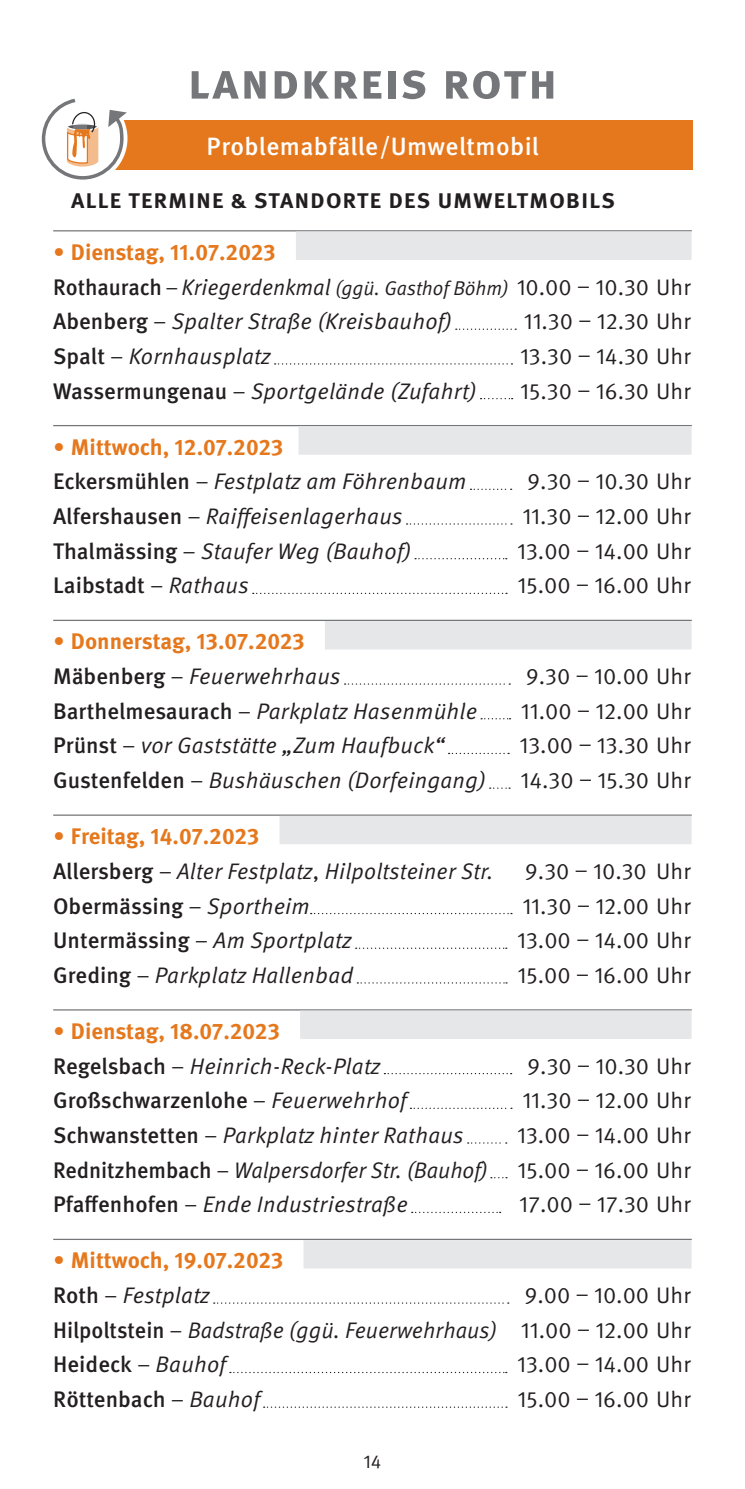
<style>
.page{position:relative;width:745px;height:1489px;background:#fff}
.page>*{position:absolute;margin:0;border:0;box-sizing:border-box;transform-origin:0 0}
.t1{font:700 50px "Meta OT";letter-spacing:.02em;color:#757679}
.Kategorie{font:500 25px "Meta OT";letter-spacing:.015em;color:#fff}
.t2{font:italic 22.5px "Meta OT";letter-spacing:.01em;color:#231f20}
.t3{font:22.5px "Meta OT";color:#231f20}
.t4{font:500 22.5px "Meta OT";color:#231f20}
.Problemmülltag{font:700 22.5px "Meta OT";color:#e5781d}
.t5{font:700 21.25px "Meta OT";letter-spacing:.06em;color:#231f20;scale:1.06 1}
.t6{font:italic 20px "Meta OT";color:#231f20}
.t7{font:18.75px "Meta OT";color:#231f20}
.s1{font-weight:400}
.s2{font-weight:500;font-style:normal;font-size:22.5px}
.s3{font-style:normal;font-size:22.5px}
.s4{font-size:22.5px}
.s5{font-weight:500;font-style:normal}
.s6{font-style:normal}
.s7{font-weight:400;font-style:italic}
</style>
<div class="page">
<div style="left:53px;top:120px;width:639px;height:50px;background:#e5781d"></div>
<hr style="left:53px;top:230px;width:638px;height:1px;background:#757679">
<div style="left:296px;top:231px;width:395px;height:29px;background:#e6e7e9"></div>
<svg style="left:455px;top:328px;width:61px;height:2px"></svg>
<svg style="left:274px;top:363px;width:238px;height:1px"></svg>
<svg style="left:480px;top:398px;width:32px;height:1px"></svg>
<hr style="left:53px;top:425px;width:638px;height:1px;background:#757679">
<div style="left:298px;top:426px;width:393px;height:28px;background:#e6e7e9"></div>
<svg style="left:470px;top:488px;width:41px;height:2px"></svg>
<svg style="left:406px;top:523px;width:105px;height:1px"></svg>
<svg style="left:415px;top:558px;width:91px;height:1px"></svg>
<svg style="left:253px;top:592px;width:253px;height:2px"></svg>
<hr style="left:53px;top:619px;width:638px;height:2px;background:#757679">
<div style="left:325px;top:621px;width:366px;height:28px;background:#e6e7e9"></div>
<svg style="left:344px;top:683px;width:166px;height:1px"></svg>
<svg style="left:481px;top:718px;width:29px;height:1px"></svg>
<svg style="left:448px;top:752px;width:60px;height:2px"></svg>
<svg style="left:489px;top:787px;width:20px;height:1px"></svg>
<hr style="left:53px;top:814px;width:638px;height:1px;background:#757679">
<div style="left:279px;top:815px;width:412px;height:29px;background:#e6e7e9"></div>
<svg style="left:310px;top:912px;width:201px;height:2px"></svg>
<svg style="left:355px;top:947px;width:151px;height:1px"></svg>
<svg style="left:357px;top:982px;width:149px;height:1px"></svg>
<hr style="left:53px;top:1009px;width:638px;height:1px;background:#757679">
<div style="left:300px;top:1010px;width:391px;height:28px;background:#e6e7e9"></div>
<svg style="left:384px;top:1073px;width:127px;height:1px"></svg>
<svg style="left:410px;top:1107px;width:101px;height:1px"></svg>
<svg style="left:467px;top:1142px;width:39px;height:1px"></svg>
<svg style="left:411px;top:1211px;width:89px;height:1px"></svg>
<hr style="left:53px;top:1238px;width:638px;height:1px;background:#757679">
<div style="left:303px;top:1239px;width:388px;height:29px;background:#e6e7e9"></div>
<svg style="left:213px;top:1302px;width:295px;height:1px"></svg>
<svg style="left:230px;top:1371px;width:274px;height:1px"></svg>
<svg style="left:263px;top:1406px;width:243px;height:1px"></svg>
<svg style="left:41px;top:98px;width:86px;height:82px"></svg>
<p class="t1" style="left:187px;top:50px;width:371px">landkreis roth</p>
<p class="Kategorie" style="left:206px;top:131px;width:333px">Problemabfälle/Umweltmobil</p>
<p class="t5" style="left:71px;top:187px;width:514px">ALLE TERMINE &amp; STANDORTE DES UMWELTMOBILS</p>
<p class="Problemmülltag" style="left:53px;top:238px;width:224px"><span class="s1">•</span> Dienstag, 11.07.2023</p>
<p class="t6" style="left:53px;top:276px;width:597px"><span class="s2">Rothaurach</span> <span class="s3">–</span> <span class="s4">Kriegerdenkmal</span> (ggü. Gasthof Böhm) <span class="s3">10.00 – 10.30</span></p>
<p class="t3" style="left:656px;top:273px;width:36px">Uhr</p>
<p class="t2" style="left:53px;top:308px;width:400px"><span class="s5">Abenberg</span> <span class="s6">–</span> Spalter Straße (Kreisbauhof)</p>
<p class="t3" style="left:523px;top:308px;width:168px">11.30 – 12.30 Uhr</p>
<p class="t2" style="left:53px;top:343px;width:219px"><span class="s5">Spalt</span> <span class="s6">–</span> Kornhausplatz</p>
<p class="t3" style="left:519px;top:342px;width:172px">13.30 – 14.30 Uhr</p>
<p class="t2" style="left:53px;top:377px;width:424px"><span class="s5">Wassermungenau</span> <span class="s6">–</span> Sportgelände (Zufahrt)</p>
<p class="t3" style="left:520px;top:377px;width:172px">15.30 – 16.30 Uhr</p>
<p class="Problemmülltag" style="left:53px;top:432px;width:231px"><span class="s1">•</span> Mittwoch, 12.07.2023</p>
<p class="t2" style="left:53px;top:468px;width:414px"><span class="s5">Eckersmühlen</span> <span class="s6">–</span> Festplatz am Föhrenbaum</p>
<p class="t3" style="left:527px;top:468px;width:165px">9.30 – 10.30 Uhr</p>
<p class="t2" style="left:53px;top:503px;width:351px"><span class="s5">Alfershausen</span> <span class="s6">–</span> Raiffeisenlagerhaus</p>
<p class="t3" style="left:522px;top:502px;width:170px">11.30 – 12.00 Uhr</p>
<p class="t2" style="left:53px;top:537px;width:359px"><span class="s5">Thalmässing</span> <span class="s6">–</span> Staufer Weg (Bauhof)</p>
<p class="t3" style="left:517px;top:537px;width:175px">13.00 – 14.00 Uhr</p>
<p class="t4" style="left:53px;top:571px;width:197px">Laibstadt <span class="s1">–</span> <span class="s7">Rathaus</span></p>
<p class="t3" style="left:517px;top:572px;width:175px">15.00 – 16.00 Uhr</p>
<p class="Problemmülltag" style="left:53px;top:627px;width:253px"><span class="s1">•</span> Donnerstag, 13.07.2023</p>
<p class="t2" style="left:53px;top:663px;width:289px"><span class="s5">Mäbenberg</span> <span class="s6">–</span> Feuerwehrhaus</p>
<p class="t3" style="left:525px;top:662px;width:166px">9.30 – 10.00 Uhr</p>
<p class="t2" style="left:53px;top:697px;width:425px"><span class="s5">Barthelmesaurach</span> <span class="s6">–</span> Parkplatz Hasenmühle</p>
<p class="t3" style="left:520px;top:697px;width:171px">11.00 – 12.00 Uhr</p>
<p class="t2" style="left:53px;top:732px;width:393px"><span class="s5">Prünst</span> <span class="s6">–</span> vor Gaststätte „Zum Haufbuck“</p>
<p class="t3" style="left:519px;top:732px;width:172px">13.00 – 13.30 Uhr</p>
<p class="t2" style="left:53px;top:767px;width:434px"><span class="s5">Gustenfelden</span> <span class="s6">–</span> Bushäuschen (Dorfeingang)</p>
<p class="t3" style="left:520px;top:766px;width:171px">14.30 – 15.30 Uhr</p>
<p class="Problemmülltag" style="left:53px;top:822px;width:207px"><span class="s1">•</span> Freitag, 14.07.2023</p>
<p class="t2" style="left:53px;top:857px;width:441px"><span class="s5">Allersberg</span> <span class="s6">–</span> Alter Festplatz<span class="s6">,</span> Hilpoltsteiner Str.</p>
<p class="t3" style="left:524px;top:857px;width:167px">9.30 – 10.30 Uhr</p>
<p class="t4" style="left:53px;top:891px;width:258px">Obermässing <span class="s1">–</span> <span class="s7">Sportheim</span></p>
<p class="t3" style="left:522px;top:892px;width:170px">11.30 – 12.00 Uhr</p>
<p class="t4" style="left:53px;top:926px;width:300px">Untermässing <span class="s1">–</span> <span class="s7">Am Sportplatz</span></p>
<p class="t3" style="left:517px;top:926px;width:175px">13.00 – 14.00 Uhr</p>
<p class="t2" style="left:53px;top:961px;width:301px"><span class="s5">Greding</span> <span class="s6">–</span> Parkplatz Hallenbad</p>
<p class="t3" style="left:517px;top:961px;width:175px">15.00 – 16.00 Uhr</p>
<p class="Problemmülltag" style="left:53px;top:1016px;width:228px"><span class="s1">•</span> Dienstag, 18.07.2023</p>
<p class="t2" style="left:53px;top:1052px;width:328px"><span class="s5">Regelsbach</span> <span class="s6">–</span> Heinrich-Reck-Platz</p>
<p class="t3" style="left:527px;top:1052px;width:165px">9.30 – 10.30 Uhr</p>
<p class="t4" style="left:53px;top:1086px;width:354px">Großschwarzenlohe <span class="s1">–</span> <span class="s7">Feuerwehrhof</span></p>
<p class="t3" style="left:522px;top:1086px;width:170px">11.30 – 12.00 Uhr</p>
<p class="t2" style="left:53px;top:1121px;width:412px"><span class="s5">Schwanstetten</span> <span class="s6">–</span> Parkplatz hinter Rathaus</p>
<p class="t3" style="left:517px;top:1121px;width:175px">13.00 – 14.00 Uhr</p>
<p class="t2" style="left:53px;top:1156px;width:436px"><span class="s5">Rednitzhembach</span> <span class="s6">–</span> Walpersdorfer Str. (Bauhof)</p>
<p class="t3" style="left:517px;top:1156px;width:175px">15.00 – 16.00 Uhr</p>
<p class="t2" style="left:53px;top:1191px;width:356px"><span class="s5">Pfaffenhofen</span> <span class="s6">–</span> Ende Industriestraße</p>
<p class="t3" style="left:518px;top:1190px;width:173px">17.00 – 17.30 Uhr</p>
<p class="Problemmülltag" style="left:53px;top:1246px;width:231px"><span class="s1">•</span> Mittwoch, 19.07.2023</p>
<p class="t2" style="left:53px;top:1281px;width:158px"><span class="s5">Roth</span> <span class="s6">–</span> Festplatz</p>
<p class="t3" style="left:524px;top:1281px;width:168px">9.00 – 10.00 Uhr</p>
<p class="t2" style="left:53px;top:1316px;width:638px"><span class="s5">Hilpoltstein</span> <span class="s6">–</span> Badstraße (ggü. Feuerwehrhaus) <span class="s6">11.00 – 12.00 Uhr</span></p>
<p class="t4" style="left:53px;top:1350px;width:174px">Heideck <span class="s1">–</span> <span class="s7">Bauhof</span></p>
<p class="t3" style="left:517px;top:1350px;width:175px">13.00 – 14.00 Uhr</p>
<p class="t4" style="left:53px;top:1385px;width:208px">Röttenbach <span class="s1">–</span> <span class="s7">Bauhof</span></p>
<p class="t3" style="left:517px;top:1385px;width:175px">15.00 – 16.00 Uhr</p>
<p class="t7" style="left:363px;top:1449px;width:20px">14</p>
</div>
